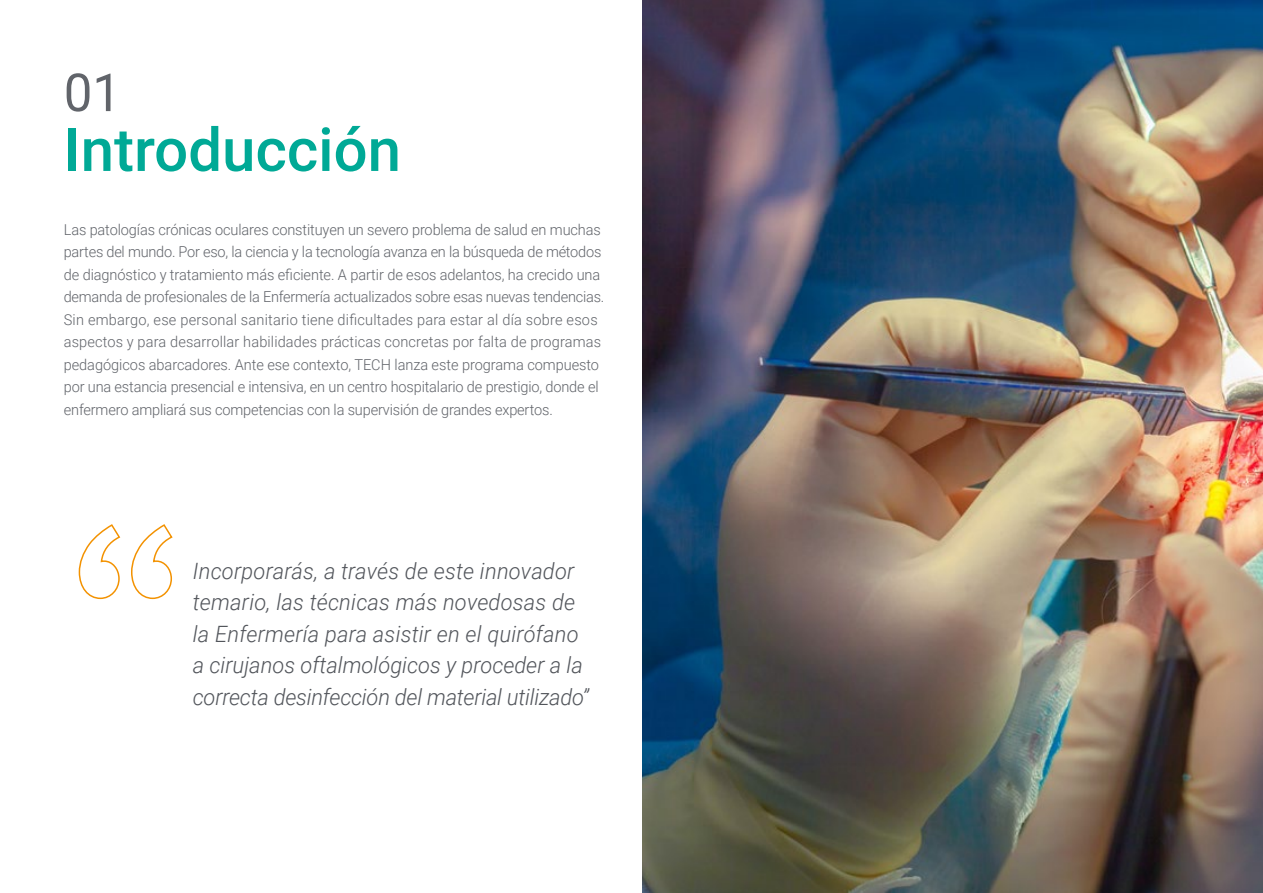
<style>
.page{position:relative;width:1263px;height:893px;background:#fff}
.page>*{position:absolute;margin:0;border:0;box-sizing:border-box;transform-origin:0 0}
.t1{font:500 60px "Roboto";color:#00a996}
.t2{font:52.5px "Roboto";color:#61646a}
.t3{font:italic 300 22.5px/31.5px "Roboto";letter-spacing:.005em;color:#52555b}
.t4{font:300 15px/22.5px "Roboto";letter-spacing:-.01em;color:#61646a}
</style>
<div class="page">
<img style="left:642px;top:0;width:621px;height:893px">
<svg style="left:78px;top:524px;width:95px;height:76px"></svg>
<h2 class="t2" style="left:64px;top:56px;width:59px">01</h2>
<h1 class="t1" style="left:64px;top:108px;width:339px">Introducción</h1>
<p class="t4" style="left:64px;top:217px;width:542px">Las patologías crónicas oculares constituyen un severo problema de salud en muchas partes del mundo. Por eso, la ciencia y la tecnología avanza en la búsqueda de métodos de diagnóstico y tratamiento más eficiente. A partir de esos adelantos, ha crecido una demanda de profesionales de la Enfermería actualizados sobre esas nuevas tendencias.<br>Sin embargo, ese personal sanitario tiene dificultades para estar al día sobre esos aspectos y para desarrollar habilidades prácticas concretas por falta de programas pedagógicos abarcadores. Ante ese contexto, TECH lanza este programa compuesto por una estancia presencial e intensiva, en un centro hospitalario de prestigio, donde el enfermero ampliará sus competencias con la supervisión de grandes expertos.</p>
<h3 class="t3" style="left:193px;top:554px;width:398px">Incorporarás, a través de este innovador temario, las técnicas más novedosas de la Enfermería para asistir en el quirófano a cirujanos oftalmológicos y proceder a la correcta desinfección del material utilizado”</h3>
</div>
